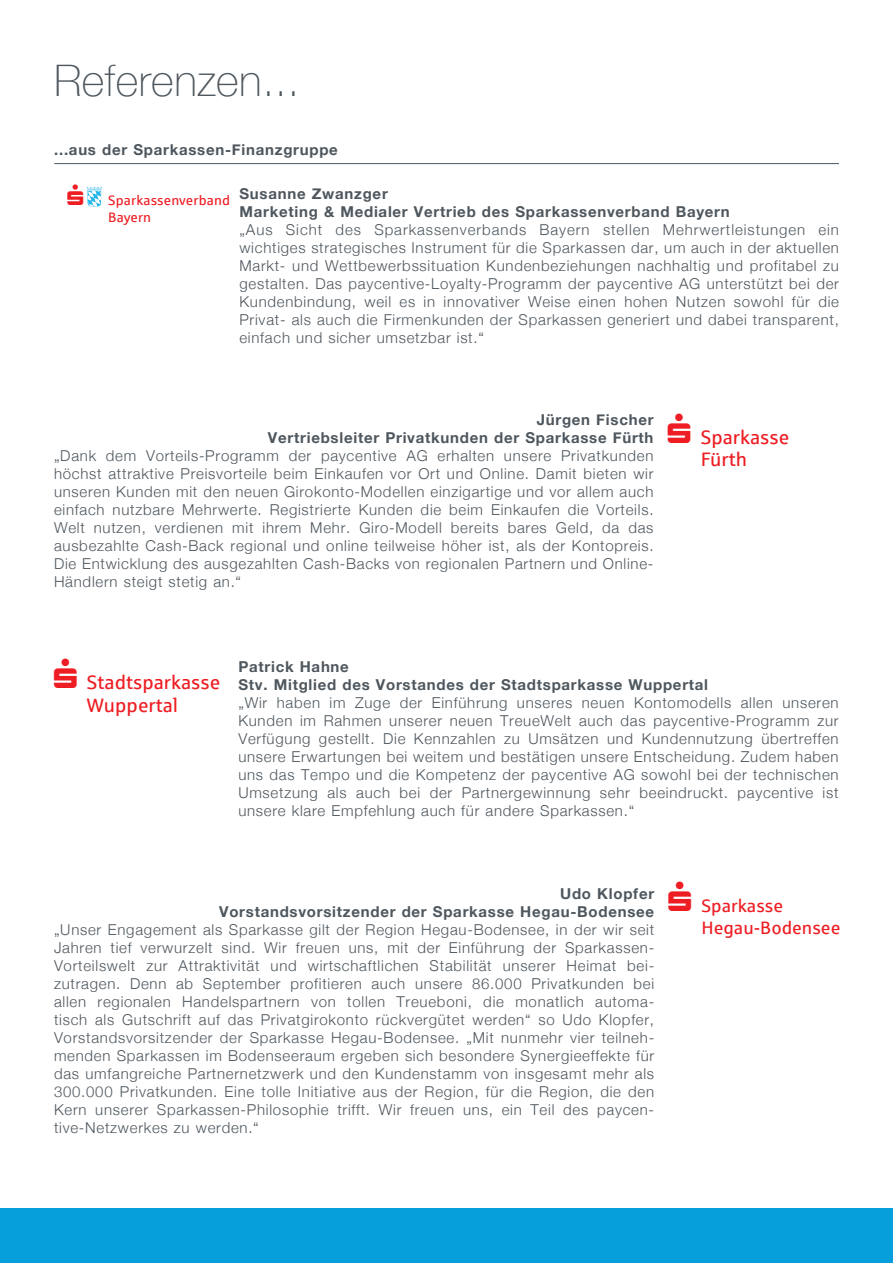
<style>
.page{position:relative;width:893px;height:1263px;background:#fff}
.page>*{position:absolute;margin:0;border:0;box-sizing:border-box;transform-origin:0 0}
.t1{font:100 43.5px "Helvetica Neue";letter-spacing:.01em;color:#4e575e}
.t2{font:19.5px/22.5px "Sparkasse Rg";color:#ee1d23}
.t3{font:18px/22.5px "Sparkasse Rg";color:#ee1d23}
.t4{font:300 15px/18px "Helvetica Neue";letter-spacing:.05em;color:#4e575e;text-align:justify}
.t5{font:700 15px/18px "Helvetica Neue";letter-spacing:.05em;color:#4e575e}
.t6{font:13.65px/17.2px "Sparkasse Rg";letter-spacing:.01em;color:#ee1d23}
</style>
<div class="page">
<hr style="left:54px;top:163px;width:785px;height:1px;background:#4e575e">
<div style="left:0;top:1209px;width:893px;height:54px;background:#069edb"></div>
<img style="left:87px;top:186px;width:15px;height:21px">
<h1 class="t1" style="left:54px;top:48px;width:247px">Referenzen...</h1>
<p class="t5" style="left:54px;top:141px;width:285px">...aus der Sparkassen-Finanzgruppe</p>
<p class="t6" style="left:108px;top:191px;width:123px">Sparkassenverband<br>Bayern</p>
<p class="t5" style="left:239px;top:185px;width:492px">Susanne Zwanzger<br>Marketing &amp; Medialer Vertrieb des Sparkassenverband Bayern</p>
<p class="t4" style="left:239px;top:219px;width:601px">„Aus Sicht des Sparkassenverbands Bayern stellen Mehrwertleistungen ein wichtiges strategisches Instrument für die Sparkassen dar, um auch in der aktuellen Markt- und Wettbewerbssituation Kundenbeziehungen nachhaltig und profitabel zu gestalten. Das paycentive-Loyalty-Programm der paycentive AG unterstützt bei der Kundenbindung, weil es in innovativer Weise einen hohen Nutzen sowohl für die Privat- als auch die Firmenkunden der Sparkassen generiert und dabei transparent, einfach und sicher umsetzbar ist.“</p>
<p class="t5" style="left:268px;top:411px;width:387px;text-align:right">Jürgen Fischer<br>Vertriebsleiter Privatkunden der Sparkasse Fürth</p>
<p class="t4" style="left:54px;top:446px;width:601px">„Dank dem Vorteils-Programm der paycentive AG erhalten unsere Privatkunden höchst attraktive Preisvorteile beim Einkaufen vor Ort und Online. Damit bieten wir unseren Kunden mit den neuen Girokonto-Modellen einzigartige und vor allem auch einfach nutzbare Mehrwerte. Registrierte Kunden die beim Einkaufen die Vorteils.<br>Welt nutzen, verdienen mit ihrem Mehr. Giro-Modell bereits bares Geld, da das ausbezahlte Cash-Back regional und online teilweise höher ist, als der Kontopreis.<br>Die Entwicklung des ausgezahlten Cash-Backs von regionalen Partnern und Online-Händlern steigt stetig an.“</p>
<h2 class="t2" style="left:701px;top:425px;width:90px">Sparkasse<br>Fürth</h2>
<h2 class="t2" style="left:87px;top:671px;width:135px">Stadtsparkasse<br>Wuppertal</h2>
<p class="t5" style="left:238px;top:658px;width:471px">Patrick Hahne<br>Stv. Mitglied des Vorstandes der Stadtsparkasse Wuppertal</p>
<p class="t4" style="left:238px;top:693px;width:602px">„Wir haben im Zuge der Einführung unseres neuen Kontomodells allen unseren Kunden im Rahmen unserer neuen TreueWelt auch das paycentive-Programm zur Verfügung gestellt. Die Kennzahlen zu Umsätzen und Kundennutzung übertreffen unsere Erwartungen bei weitem und bestätigen unsere Entscheidung. Zudem haben uns das Tempo und die Kompetenz der paycentive AG sowohl bei der technischen Umsetzung als auch bei der Partnergewinnung sehr beeindruckt. paycentive ist unsere klare Empfehlung auch für andere Sparkassen.“</p>
<p class="t5" style="left:219px;top:885px;width:436px;text-align:right">Udo Klopfer<br>Vorstandsvorsitzender der Sparkasse Hegau-Bodensee</p>
<p class="t4" style="left:54px;top:919px;width:602px">„Unser Engagement als Sparkasse gilt der Region Hegau-Bodensee, in der wir seit Jahren tief verwurzelt sind. Wir freuen uns, mit der Einführung der Sparkassen-Vorteilswelt zur Attraktivität und wirtschaftlichen Stabilität unserer Heimat bei&shy;zutragen. Denn ab September profitieren auch unsere 86.000 Privatkunden bei allen regionalen Handelspartnern von tollen Treueboni, die monatlich automa&shy;tisch als Gutschrift auf das Privatgirokonto rückvergütet werden“ so Udo Klopfer, Vorstandsvorsitzender der Sparkasse Hegau-Bodensee. „Mit nunmehr vier teilneh&shy;menden Sparkassen im Bodenseeraum ergeben sich besondere Synergieeffekte für das umfangreiche Partnernetzwerk und den Kundenstamm von insgesamt mehr als 300.000 Privatkunden. Eine tolle Initiative aus der Region, für die Region, die den Kern unserer Sparkassen-Philosophie trifft. Wir freuen uns, ein Teil des paycen&shy;tive-Netzwerkes zu werden.“</p>
<p class="t3" style="left:701px;top:894px;width:140px">Sparkasse<br>Hegau-Bodensee</p>
</div>
